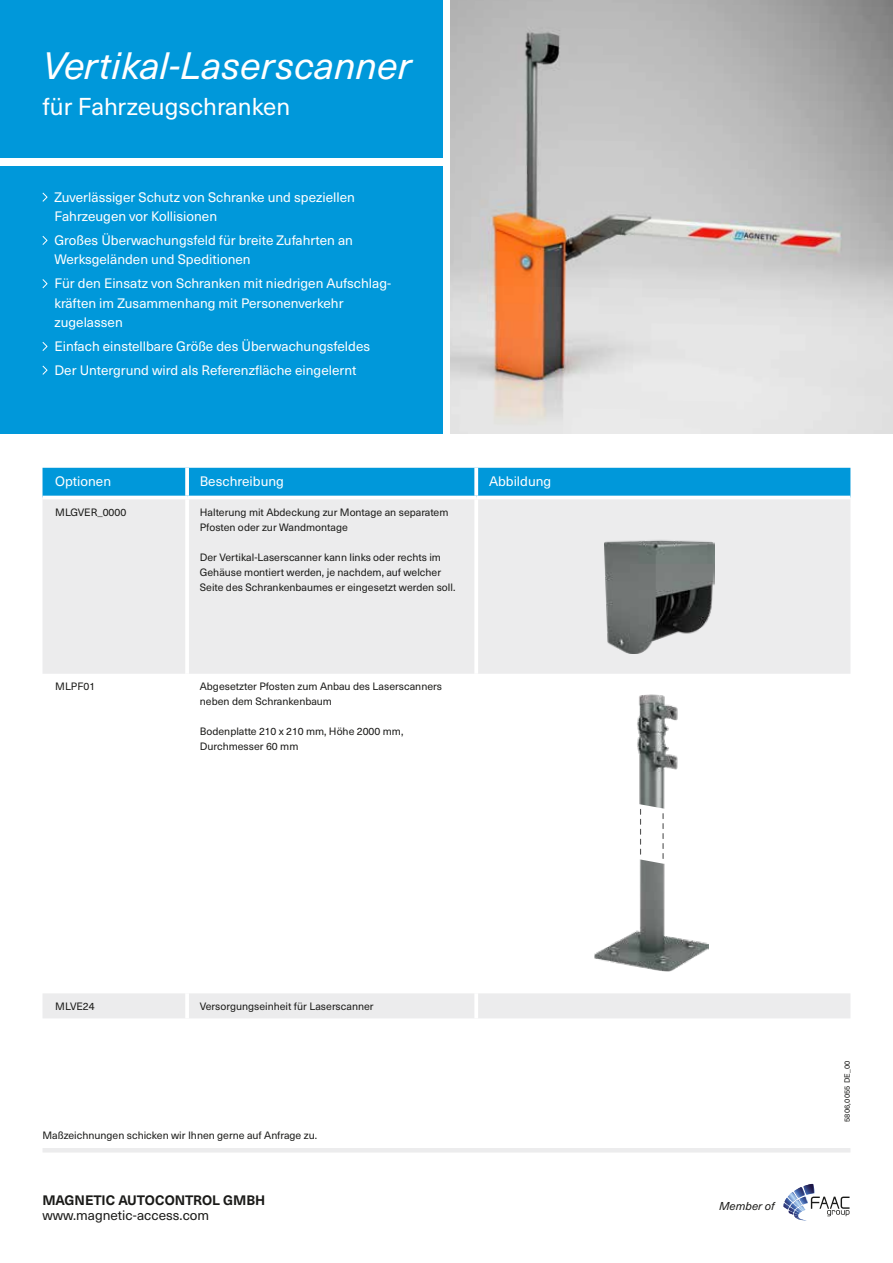
<style>
.page{position:relative;width:893px;height:1263px;background:#fff}
.page>*{position:absolute;margin:0;border:0;box-sizing:border-box;transform-origin:0 0}
.t1{font:italic 37.5px "Neue Haas Unica Pro";color:#fff}
.t2{font:24px "Neue Haas Unica Pro";color:#fff}
.t3{font:13.5px/19.5px "Neue Haas Unica Pro";color:#fff}
.t4{font:700 13.5px "Neue Haas Unica Pro";letter-spacing:-.005em;color:#1a1a18}
.t5{font:13.5px "Neue Haas Unica Pro";color:#1a1a18}
.t6{font:italic 11.25px "Neue Haas Unica Pro";color:#1a1a18}
.t7{font:10.5px/15px "Neue Haas Unica Pro";color:#1a1a18}
.t8{font:7.5px "Neue Haas Unica Pro";letter-spacing:.02em;color:#1a1a18}
</style>
<div class="page">
<div style="left:0;top:0;width:442px;height:157px;background:#0098da"></div>
<hr style="left:43px;top:1148px;width:807px;height:4px;background:#ececed">
<svg style="left:783px;top:1184px;width:66px;height:37px"></svg>
<img style="left:451px;top:0;width:442px;height:434px">
<div style="left:0;top:166px;width:436px;height:268px;background:#0098da"></div>
<svg style="left:42px;top:192px;width:6px;height:10px"></svg>
<svg style="left:42px;top:236px;width:6px;height:9px"></svg>
<svg style="left:42px;top:279px;width:6px;height:10px"></svg>
<svg style="left:42px;top:342px;width:6px;height:9px"></svg>
<svg style="left:42px;top:365px;width:6px;height:10px"></svg>
<div style="left:43px;top:468px;width:807px;height:28px;background:#0098da"></div>
<svg style="left:43px;top:499px;width:807px;height:519px"></svg>
<svg style="left:185px;top:468px;width:4px;height:28px"></svg>
<svg style="left:474px;top:468px;width:4px;height:28px"></svg>
<hr style="left:185px;top:499px;width:4px;height:175px;background:#fff">
<hr style="left:474px;top:499px;width:4px;height:175px;background:#fff">
<hr style="left:185px;top:674px;width:4px;height:319px;background:#fff">
<hr style="left:474px;top:674px;width:4px;height:319px;background:#fff">
<hr style="left:185px;top:993px;width:4px;height:25px;background:#fff">
<hr style="left:474px;top:993px;width:4px;height:25px;background:#fff">
<img style="left:604px;top:529px;width:111px;height:124px">
<img style="left:598px;top:694px;width:106px;height:115px">
<img style="left:594px;top:859px;width:115px;height:112px">
<svg style="left:640px;top:809px;width:1px;height:45px"></svg>
<svg style="left:662px;top:814px;width:2px;height:44px"></svg>
<h1 class="t1" style="left:43px;top:44px;width:370px">Vertikal-Laserscanner</h1>
<h2 class="t2" style="left:43px;top:92px;width:249px">für Fahrzeugschranken</h2>
<p class="t3" style="left:54px;top:187px;width:302px">Zuverlässiger Schutz von Schranke und speziellen<br>Fahrzeugen vor Kollisionen</p>
<p class="t3" style="left:54px;top:231px;width:300px">Großes Überwachungsfeld für breite Zufahrten an<br>Werksgeländen und Speditionen</p>
<p class="t3" style="left:54px;top:274px;width:338px">Für den Einsatz von Schranken mit niedrigen Aufschlag&shy;kräften im Zusammenhang mit Personenverkehr zugelassen</p>
<p class="t3" style="left:54px;top:334px;width:317px;line-height:23.7px">Einfach einstellbare Größe des Überwachungsfeldes<br>Der Untergrund wird als Referenzfläche eingelernt</p>
<p class="t3" style="left:55px;top:472px;width:57px">Optionen</p>
<p class="t3" style="left:200px;top:472px;width:86px">Beschreibung</p>
<p class="t3" style="left:489px;top:472px;width:64px">Abbildung</p>
<p class="t7" style="left:55px;top:505px;width:73px">MLGVER_0000</p>
<p class="t7" style="left:200px;top:505px;width:250px">Halterung mit Abdeckung zur Montage an separatem<br>Pfosten oder zur Wandmontage</p>
<p class="t7" style="left:200px;top:550px;width:257px">Der Vertikal-Laserscanner kann links oder rechts im<br>Gehäuse montiert werden, je nachdem, auf welcher<br>Seite des Schrankenbaumes er eingesetzt werden soll.</p>
<p class="t7" style="left:55px;top:679px;width:41px">MLPF01</p>
<p class="t7" style="left:200px;top:679px;width:244px">Abgesetzter Pfosten zum Anbau des Laserscanners neben dem Schrankenbaum</p>
<p class="t7" style="left:200px;top:724px;width:205px">Bodenplatte 210 x 210 mm, Höhe 2000 mm,<br>Durchmesser 60 mm</p>
<p class="t7" style="left:55px;top:999px;width:41px">MLVE24</p>
<p class="t7" style="left:200px;top:999px;width:175px">Versorgungseinheit für Laserscanner</p>
<p class="t7" style="left:43px;top:1128px;width:276px">Maßzeichnungen schicken wir Ihnen gerne auf Anfrage zu.</p>
<p class="t4" style="left:43px;top:1192px;width:224px">MAGNETIC AUTOCONTROL GMBH</p>
<p class="t5" style="left:43px;top:1207px;width:168px">www.magnetic-access.com</p>
<p class="t6" style="left:719px;top:1199px;width:57px">Member of</p>
<p class="t8" style="left:843px;top:1122px;width:63px;rotate:-90deg">5806,0055 DE_00</p>
</div>
